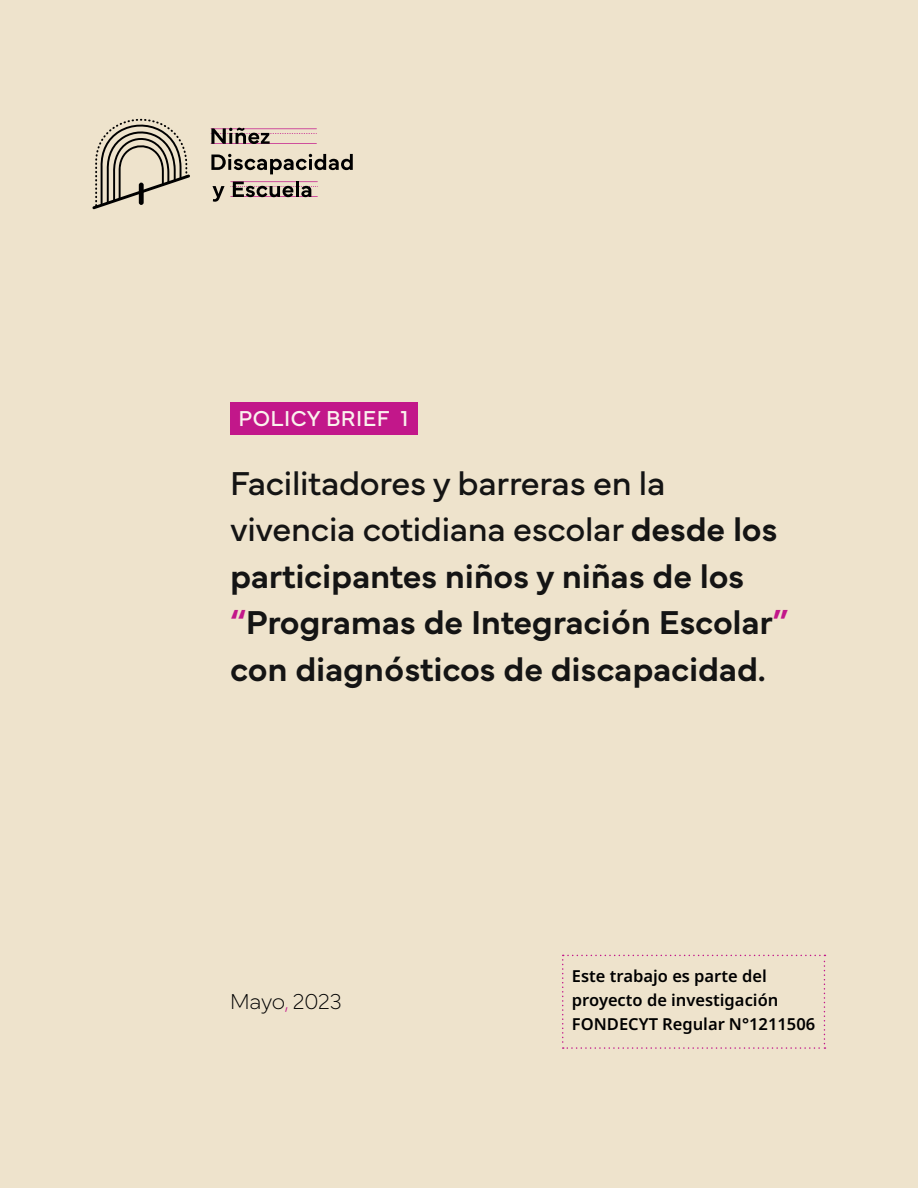
<style>
.page{position:relative;width:918px;height:1188px;background:#eee3cc}
.page>*{position:absolute;margin:0;border:0;box-sizing:border-box;transform-origin:0 0}
.TÍTULO{font:600 34.5px/46.5px "Mundial";letter-spacing:-.01em;color:#141414}
.TÍTULO-2{font:22.5px "Mundial";letter-spacing:.02em;color:#faf2ed}
.TÍTULO-3{font:22.5px "Mundial Hair";letter-spacing:-.01em;color:#000}
.t1{font:600 16.5px/24px "Noto Sans";color:#000}
.s1{font-weight:400}
.s2{color:#c2178a}
</style>
<div class="page">
<svg style="left:562px;top:955px;width:263px;height:94px"></svg>
<div style="left:230px;top:402px;width:187px;height:32px;background:#c2178a"></div>
<svg style="left:211px;top:128px;width:106px;height:16px"></svg>
<svg style="left:211px;top:154px;width:142px;height:20px"></svg>
<svg style="left:212px;top:181px;width:106px;height:21px"></svg>
<svg style="left:92px;top:119px;width:98px;height:90px"></svg>
<div style="left:139px;top:183px;width:5px;height:22px;background:#000;border-radius:2px"></div>
<p class="TÍTULO-2" style="left:239px;top:401px;width:171px">POLICY BRIEF 1</p>
<p class="TÍTULO" style="left:230px;top:456px;width:560px"><span class="s1">Facilitadores y barreras en la vivencia cotidiana escolar</span> desde los participantes niños y niñas de los <span class="s2">“</span>Programas de Integración Escolar<span class="s2">” </span>con diagnósticos de discapacidad.</p>
<p class="TÍTULO-3" style="left:230px;top:984px;width:113px">Mayo<span class="s2">,</span> 2023</p>
<p class="t1" style="left:572px;top:965px;width:245px">Este trabajo es parte del proyecto de investigación<br>FONDECYT Regular N°1211506</p>
</div>
